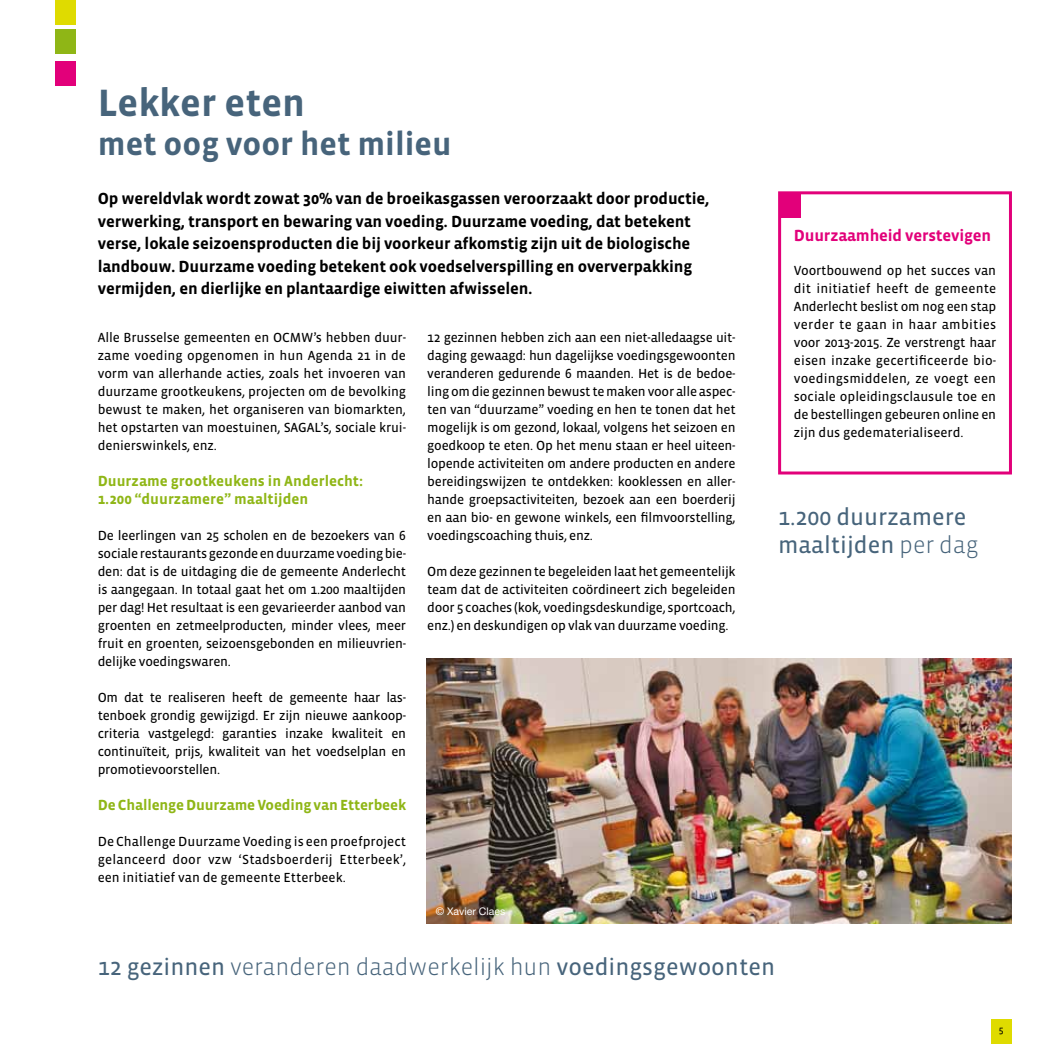
<style>
.page{position:relative;width:1063px;height:1063px;background:#fff}
.page>*{position:absolute;margin:0;border:0;box-sizing:border-box;transform-origin:0 0}
.t1{font:700 39px "Vista Sans";color:#47647b}
.t2{font:700 33px "Vista Sans";color:#47647b}
.t3{font:24px/28.8px "Vista Sans Reg";color:#47647b}
.t4{font:700 16.5px/22.5px "Vista Sans";letter-spacing:-.01em;color:#000}
.t5{font:700 16.5px "Vista Sans";letter-spacing:-.01em;color:#e2007a}
.t6{font:700 15px/18px "Vista Sans";color:#8fb616}
.t7{font:13.5px/18px "Vista Sans Reg";letter-spacing:-.02em;color:#000;text-align:justify}
.t8{font:10.5px "Helvetica Neue LT Std";color:#fff}
.t9{font:9.75px "Vista Sans Reg";color:#000}
.s1{font-family:"Vista Sans";font-weight:300}
</style>
<div class="page">
<div style="left:55px;top:0;width:21px;height:24px;background:#dfdb00"></div>
<div style="left:55px;top:30px;width:21px;height:24px;background:#8fb616"></div>
<div style="left:55px;top:61px;width:21px;height:24px;background:#e2007a"></div>
<div style="left:991px;top:1019px;width:21px;height:24px;background:#dfdb00"></div>
<div style="left:780px;top:194px;width:21px;height:24px;background:#e2007a"></div>
<div style="left:778px;top:191px;width:234px;height:284px;border:3px solid #e2007a"></div>
<img style="left:427px;top:659px;width:585px;height:265px">
<h1 class="t1" style="left:98px;top:83px;width:209px">Lekker eten</h1>
<h2 class="t2" style="left:98px;top:127px;width:355px">met oog voor het milieu</h2>
<p class="t4" style="left:98px;top:188px;width:613px">Op wereldvlak wordt zowat 30% van de broeikasgassen veroorzaakt door productie, verwerking, transport en bewaring van voeding. Duurzame voeding, dat betekent verse, lokale seizoensproducten die bij voorkeur afkomstig zijn uit de biologische landbouw. Duurzame voeding betekent ook voedselverspilling en oververpakking vermijden, en dierlijke en plantaardige eiwitten afwisselen.</p>
<p class="t7" style="left:98px;top:329px;width:310px">Alle Brusselse gemeenten en OCMW’s hebben duur&shy;zame voeding opgenomen in hun Agenda 21 in de vorm van allerhande acties, zoals het invoeren van duurzame grootkeukens, projecten om de bevolking bewust te maken, het organiseren van biomarkten, het opstarten van moestuinen, SAGAL’s, sociale krui&shy;denierswinkels, enz.</p>
<p class="t6" style="left:98px;top:472px;width:267px">Duurzame grootkeukens in Anderlecht:<br>1.200 “duurzamere” maaltijden</p>
<p class="t7" style="left:98px;top:527px;width:310px">De leerlingen van 25 scholen en de bezoekers van 6 sociale restaurants gezonde en duurzame voeding bie&shy;den: dat is de uitdaging die de gemeente Anderlecht is aangegaan. In totaal gaat het om 1.200 maaltijden per dag! Het resultaat is een gevarieerder aanbod van groenten en zetmeelproducten, minder vlees, meer fruit en groenten, seizoensgebonden en milieuvrien&shy;delijke voedingswaren.</p>
<p class="t7" style="left:98px;top:689px;width:310px">Om dat te realiseren heeft de gemeente haar las&shy;tenboek grondig gewijzigd. Er zijn nieuwe aankoop&shy;criteria vastgelegd: garanties inzake kwaliteit en continuïteit, prijs, kwaliteit van het voedselplan en promotievoorstellen.</p>
<p class="t6" style="left:98px;top:796px;width:310px">De Challenge Duurzame Voeding van Etterbeek</p>
<p class="t7" style="left:98px;top:833px;width:310px">De Challenge Duurzame Voeding is een proefproject gelanceerd door vzw ‘Stadsboerderij Etterbeek’, een initiatief van de gemeente Etterbeek.</p>
<p class="t7" style="left:427px;top:329px;width:310px">12 gezinnen hebben zich aan een niet-alledaagse uit&shy;daging gewaagd: hun dagelijkse voedingsgewoonten veranderen gedurende 6 maanden. Het is de bedoe&shy;ling om die gezinnen bewust te maken voor alle aspec&shy;ten van “duurzame” voeding en hen te tonen dat het mogelijk is om gezond, lokaal, volgens het seizoen en goedkoop te eten. Op het menu staan er heel uiteen&shy;lopende activiteiten om andere producten en andere bereidingswijzen te ontdekken: kooklessen en aller&shy;hande groepsactiviteiten, bezoek aan een boerderij en aan bio- en gewone winkels, een filmvoorstelling, voedingscoaching thuis, enz.</p>
<p class="t7" style="left:427px;top:563px;width:310px">Om deze gezinnen te begeleiden laat het gemeentelijk team dat de activiteiten coördineert zich begeleiden door 5 coaches (kok, voedingsdeskundige, sportcoach, enz.) en deskundigen op vlak van duurzame voeding.</p>
<p class="t8" style="left:436px;top:905px;width:71px">© Xavier Claes</p>
<p class="t5" style="left:794px;top:227px;width:199px">Duurzaamheid verstevigen</p>
<p class="t7" style="left:794px;top:262px;width:204px">Voortbouwend op het succes van dit initiatief heeft de gemeente Anderlecht beslist om nog een stap verder te gaan in haar ambities voor 2013-2015. Ze verstrengt haar eisen inzake gecertificeerde bio&shy;voedingsmiddelen, ze voegt een sociale opleidingsclausule toe en de bestellingen gebeuren online en zijn dus gedematerialiseerd.</p>
<h3 class="t3" style="left:778px;top:503px;width:202px">1.200 duurzamere maaltijden <span class="s1">per dag</span></h3>
<h3 class="t3" style="left:98px;top:953px;width:679px">12 gezinnen <span class="s1">veranderen daadwerkelijk hun</span> voedingsgewoonten</h3>
<p class="t9" style="left:999px;top:1025px;width:6px">5</p>
</div>
